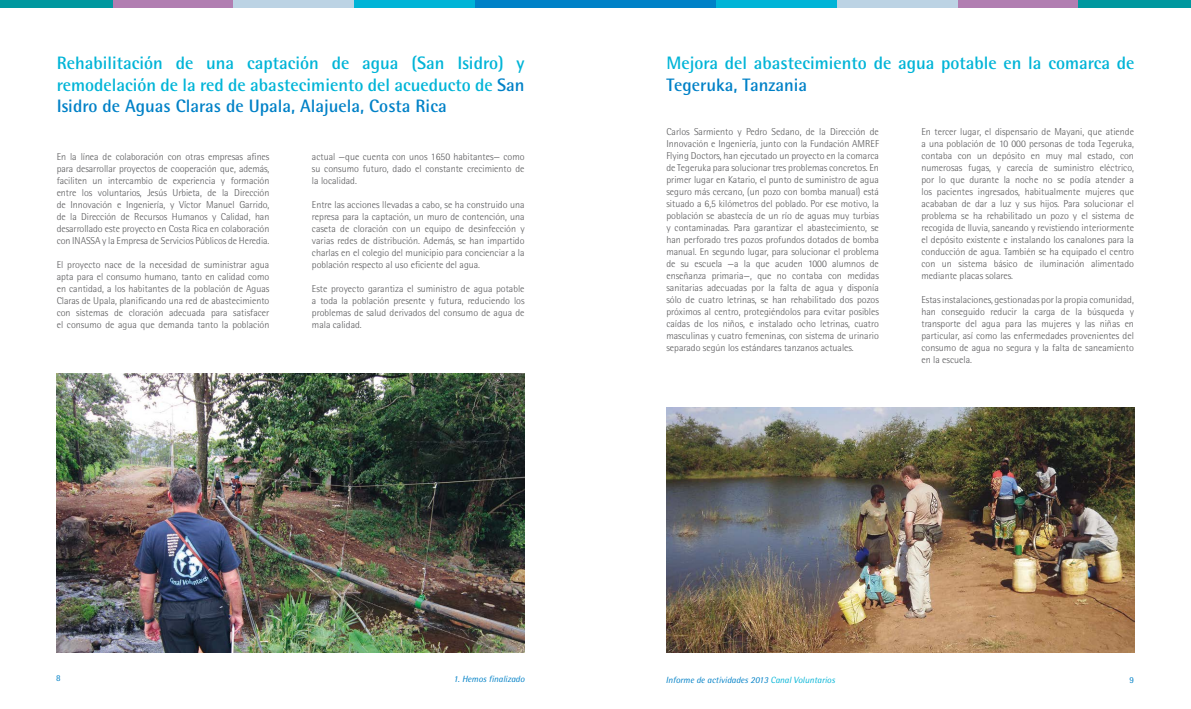
<style>
.page{position:relative;width:1191px;height:709px;background:#fff}
.page>*{position:absolute;margin:0;border:0;box-sizing:border-box;transform-origin:0 0}
.t1{font:700 18px/21.6px "Rotis Semi Sans Std";color:#00b4d7;text-align:justify}
.t2{font:700 18px "Rotis Semi Sans Std";color:#0081c7}
.t3{font:300 10px/12px "Rotis Semi Sans Std";color:#58585a;text-align:justify}
.t4{font:italic 9px "Rotis Semi Sans Std";color:#0081c7}
.t5{font:9px "Rotis Semi Sans Std";color:#0081c7}
.s1{color:#0081c7}
.s2{color:#00b4d7}
</style>
<div class="page">
<img style="left:57px;top:373px;width:467px;height:279px">
<div style="left:475px;top:0;width:120px;height:7px;background:#0081c7"></div>
<div style="left:354px;top:0;width:121px;height:7px;background:#00b4d7"></div>
<div style="left:233px;top:0;width:121px;height:7px;background:#bcd3e4"></div>
<div style="left:112px;top:0;width:121px;height:7px;background:#b17eb1"></div>
<div style="left:0;top:0;width:112px;height:7px;background:#00989f"></div>
<div style="left:595px;top:0;width:121px;height:7px;background:#0081c7"></div>
<div style="left:716px;top:0;width:121px;height:7px;background:#00b4d7"></div>
<div style="left:837px;top:0;width:121px;height:7px;background:#bcd3e4"></div>
<div style="left:958px;top:0;width:120px;height:7px;background:#b17eb1"></div>
<div style="left:1078px;top:0;width:113px;height:7px;background:#00989f"></div>
<img style="left:666px;top:407px;width:468px;height:245px">
<h1 class="t1" style="left:57px;top:52px;width:469px">Rehabilitación de una captación de agua (San Isidro) y remodelación de la red de abastecimiento del acueducto de <span class="s1">San Isidro de Aguas Claras de Upala, Alajuela, Costa Rica</span></h1>
<p class="t3" style="left:57px;top:150px;width:214px">En la línea de colaboración con otras empresas afines para desarrollar proyectos de cooperación que, además, faciliten un intercambio de experiencia y formación entre los voluntarios, Jesús Urbieta, de la Dirección de Innovación e Ingeniería, y Víctor Manuel Garrido, de la Dirección de Recursos Humanos y Calidad, han desarrollado este proyecto en Costa Rica en colaboración con INASSA y la Empresa de Servicios Públicos de Heredia.</p>
<p class="t3" style="left:57px;top:258px;width:214px">El proyecto nace de la necesidad de suministrar agua apta para el consumo humano, tanto en calidad como en cantidad, a los habitantes de la población de Aguas Claras de Upala, planificando una red de abastecimiento con sistemas de cloración adecuada para satisfacer el consumo de agua que demanda tanto la población</p>
<p class="t3" style="left:312px;top:150px;width:214px">actual —que cuenta con unos 1650 habitantes— como su consumo futuro, dado el constante crecimiento de la localidad.</p>
<p class="t3" style="left:312px;top:198px;width:214px">Entre las acciones llevadas a cabo, se ha construido una represa para la captación, un muro de contención, una caseta de cloración con un equipo de desinfección y varias redes de distribución. Además, se han impartido charlas en el colegio del municipio para concienciar a la población respecto al uso eficiente del agua.</p>
<p class="t3" style="left:312px;top:282px;width:214px">Este proyecto garantiza el suministro de agua potable a toda la población presente y futura, reduciendo los problemas de salud derivados del consumo de agua de mala calidad.</p>
<p class="t5" style="left:56px;top:673px;width:6px">8</p>
<p class="t4" style="left:453px;top:673px;width:73px">1. Hemos finalizado</p>
<h1 class="t1" style="left:666px;top:52px;width:469px">Mejora del abastecimiento de agua potable en la comarca de</h1>
<h1 class="t2" style="left:666px;top:74px;width:142px">Tegeruka, Tanzania</h1>
<p class="t3" style="left:666px;top:126px;width:214px">Carlos Sarmiento y Pedro Sedano, de la Dirección de Innovación e Ingeniería, junto con la Fundación AMREF Flying Doctors, han ejecutado un proyecto en la comarca de Tegeruka para solucionar tres problemas concretos. En primer lugar en Katario, el punto de suministro de agua seguro más cercano, (un pozo con bomba manual) está situado a 6,5 kilómetros del poblado. Por ese motivo, la población se abastecía de un río de aguas muy turbias y contaminadas. Para garantizar el abastecimiento, se han perforado tres pozos profundos dotados de bomba manual. En segundo lugar, para solucionar el problema de su escuela —a la que acuden 1000 alumnos de enseñanza primaria—, que no contaba con medidas sanitarias adecuadas por la falta de agua y disponía sólo de cuatro letrinas, se han rehabilitado dos pozos próximos al centro, protegiéndolos para evitar posibles caídas de los niños, e instalado ocho letrinas, cuatro masculinas y cuatro femeninas, con sistema de urinario separado según los estándares tanzanos actuales.</p>
<p class="t3" style="left:921px;top:126px;width:214px">En tercer lugar, el dispensario de Mayani, que atiende a una población de 10 000 personas de toda Tegeruka, contaba con un depósito en muy mal estado, con numerosas fugas, y carecía de suministro eléctrico, por lo que durante la noche no se podía atender a los pacientes ingresados, habitualmente mujeres que acababan de dar a luz y sus hijos. Para solucionar el problema se ha rehabilitado un pozo y el sistema de recogida de lluvia, saneando y revistiendo interiormente el depósito existente e instalando los canalones para la conducción de agua. También se ha equipado el centro con un sistema básico de iluminación alimentado mediante placas solares.</p>
<p class="t3" style="left:921px;top:294px;width:214px">Estas instalaciones, gestionadas por la propia comunidad, han conseguido reducir la carga de la búsqueda y transporte del agua para las mujeres y las niñas en particular, así como las enfermedades provenientes del consumo de agua no segura y la falta de saneamiento en la escuela.</p>
<p class="t4" style="left:665px;top:674px;width:171px">Informe de actividades 2013 <span class="s2">Canal Voluntarios</span></p>
<p class="t5" style="left:1129px;top:674px;width:6px">9</p>
</div>
